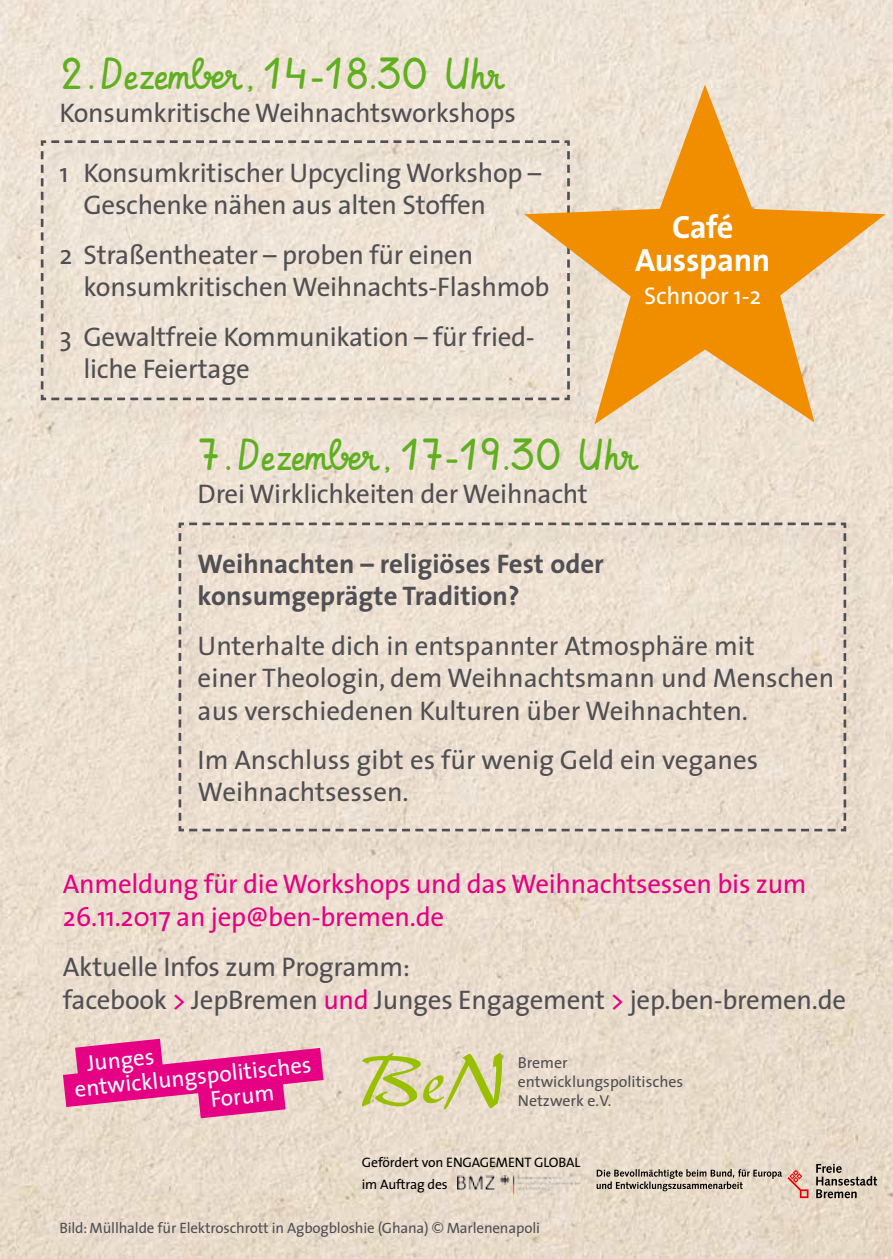
<style>
.page{position:relative;width:893px;height:1259px;background:#fff}
.page>*{position:absolute;margin:0;border:0;box-sizing:border-box;transform-origin:0 0}
.t1{font:42px "Vibur";color:#60af20}
.t2{font:700 32.4px/32.4px "The Sans";letter-spacing:-.01em;color:#fff;text-align:center}
.t3{font:27px/32.4px "The Sans";letter-spacing:-.01em;color:#504f53}
.t4{font:27px/33px "The Sans";letter-spacing:-.01em;color:#e50084}
.t5{font:700 27px/32.4px "The Sans";color:#504f53}
.t6{font:24.3px "The Sans";letter-spacing:-.01em;color:#fff}
.t7{font:22.8px "The Sans";color:#fff}
.t8{font:15.9px/18.9px "The Sans";color:#504f53}
.t9{font:15px "The Sans";letter-spacing:-.01em;color:#504f53}
.t10{font:13.8px/22.2px "The Sans";letter-spacing:-.01em;color:#000}
.s1{color:#e50084}
.s2{font-family:"Lato"}
</style>
<div class="page">
<img style="left:0;top:0;width:893px;height:1259px">
<svg style="left:63px;top:1038px;width:260px;height:80px;background:#e656a0"></svg>
<div style="left:37px;top:137px;width:561px;height:290px;background:#ebe0d1"></div>
<svg style="left:39px;top:139px;width:485px;height:262px"></svg>
<svg style="left:524px;top:85px;width:362px;height:339px;background:#edc388"></svg>
<img style="left:458px;top:1175px;width:123px;height:27px">
<svg style="left:816px;top:1164px;width:61px;height:34px;background:#b2a89a"></svg>
<svg style="left:597px;top:1169px;width:211px;height:29px;background:#c5b5a6"></svg>
<div style="left:175px;top:519px;width:699px;height:340px;background:#e9dbcd"></div>
<svg style="left:177px;top:521px;width:670px;height:311px"></svg>
<svg style="left:361px;top:1053px;width:141px;height:56px;background:#d0d38f"></svg>
<h1 class="t1" style="left:59px;top:49px;width:447px">2. Dezember, 14-18.30 Uhr</h1>
<p class="t3" style="left:59px;top:96px;width:458px">Konsumkritische Weihnachtsworkshops</p>
<p class="t3" style="left:83px;top:156px;width:459px;text-indent:-24px">1 Konsumkritischer Upcycling Workshop –<br>Geschenke nähen aus alten Stoffen</p>
<p class="t3" style="left:83px;top:238px;width:468px;text-indent:-24px">2 Straßentheater – proben für einen konsumkritischen Weihnachts-Flashmob</p>
<p class="t3" style="left:83px;top:320px;width:453px;text-indent:-24px">3 Gewaltfreie Kommunikation – für fried&shy;liche Feiertage</p>
<p class="t2" style="left:635px;top:210px;width:137px">Café<br>Ausspann</p>
<p class="t6" style="left:644px;top:275px;width:118px">Schnoor 1-2</p>
<h1 class="t1" style="left:198px;top:429px;width:443px">7. Dezember, 17-19.30 Uhr</h1>
<p class="t3" style="left:198px;top:476px;width:392px">Drei Wirklichkeiten der Weihnacht</p>
<p class="t5" style="left:198px;top:547px;width:408px">Weihnachten – religiöses Fest oder konsumgeprägte Tradition?</p>
<p class="t3" style="left:198px;top:628px;width:638px">Unterhalte dich in entspannter Atmosphäre mit<br>einer Theologin, dem Weihnachtsmann und Menschen aus verschiedenen Kulturen über Weihnachten.</p>
<p class="t3" style="left:198px;top:743px;width:562px">Im Anschluss gibt es für wenig Geld ein veganes<br>Weihnachtsessen.</p>
<p class="t4" style="left:63px;top:867px;width:745px">Anmeldung für die Workshops und das Weihnachtsessen bis zum<br>26.11.2017 an jep@ben-bremen.de</p>
<p class="t3" style="left:63px;top:950px;width:785px">Aktuelle Infos zum Programm:<br>facebook <span class="s1">&gt;</span> JepBremen <span class="s1">und</span> Junges Engagement <span class="s1">&gt;</span> jep.ben-bremen.de</p>
<p class="t7" style="left:85px;top:1044px;width:69px;rotate:-6deg">Junges</p>
<p class="t7" style="left:73px;top:1070px;width:239px;rotate:-6deg">entwicklungspolitisches</p>
<p class="t7" style="left:209px;top:1080px;width:65px;rotate:-6deg">Forum</p>
<p class="t8" style="left:518px;top:1052px;width:167px">Bremer entwicklungspolitisches<br>Netzwerk e.V.</p>
<p class="t10" style="left:362px;top:1150px;width:220px">Gefördert von ENGAGEMENT GLOBAL im Auftrag des</p>
<p class="t9" style="left:59px;top:1215px;width:482px">Bild: Müllhalde für Elektroschrott in Agbogbloshie (Ghana) <span class="s2">©</span> Marlenenapoli</p>
</div>
